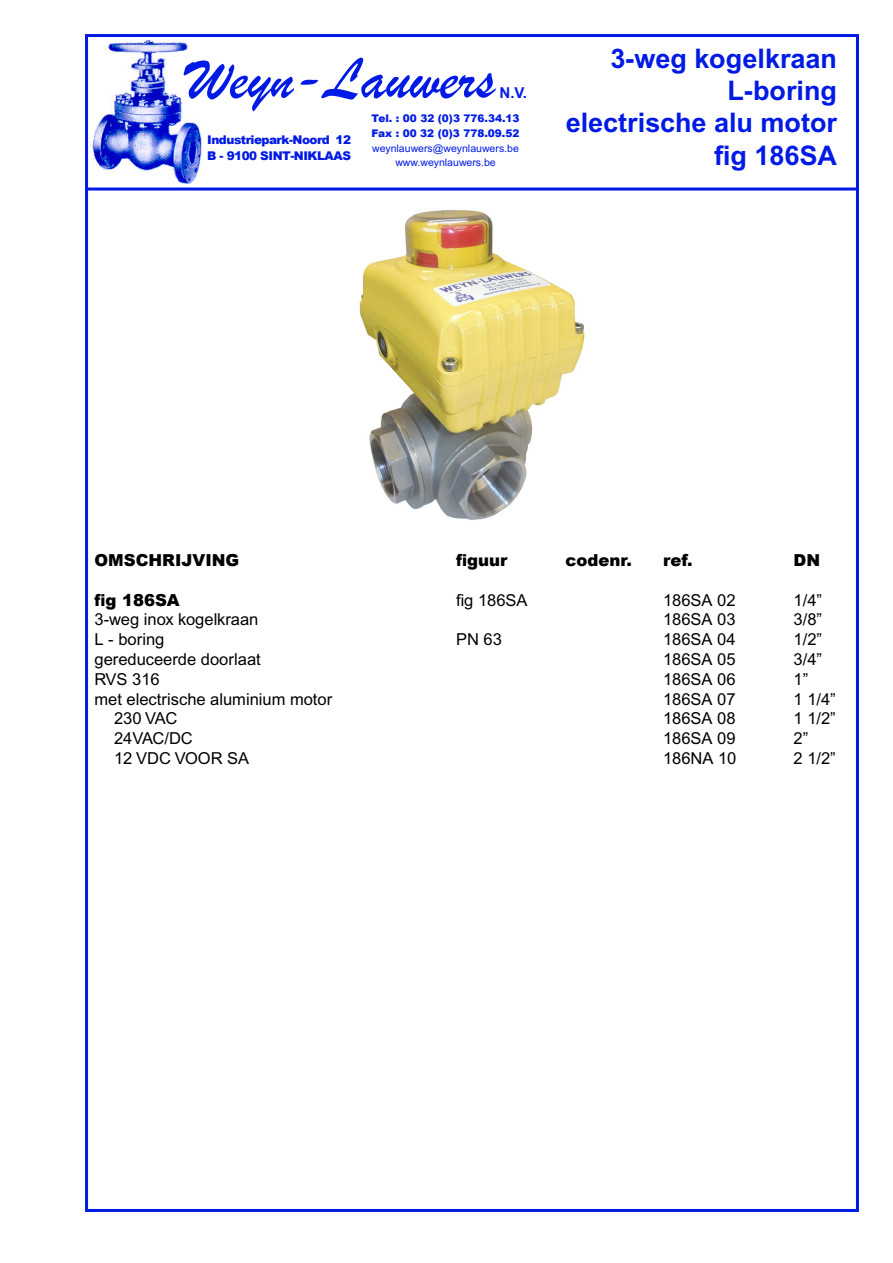
<style>
.page{position:relative;width:893px;height:1263px;background:#fff}
.page>*{position:absolute;margin:0;border:0;box-sizing:border-box;transform-origin:0 0}
.t1{font:61.5px "Brush Script";color:#001ae6}
.t2{font:700 27px/32.4px "Arial";color:#001ae6;text-align:right}
.t3{font:16.5px "Arial";color:#000}
.t4{font:900 16.5px "Arial";color:#000}
.t5{font:700 15px "Arial";color:#001ae6}
.t6{font:900 12px/16.5px "Arial";letter-spacing:-.04em;color:#001ae6}
.t7{font:900 10.5px/15px "Arial";color:#001ae6;text-align:justify}
.t8{font:10.5px "Arial";letter-spacing:.005em;color:#001ae6}
.s1{font-weight:400}
</style>
<div class="page">
<img style="left:359px;top:210px;width:226px;height:310px">
<img style="left:89px;top:39px;width:117px;height:149px">
<hr style="left:88px;top:188px;width:771px;height:2px;background:#001ae6">
<p class="t1" style="left:186px;top:41px;width:310px">Weyn-Lauwers</p>
<p class="t5" style="left:499px;top:84px;width:29px">N.V.</p>
<p class="t6" style="left:207px;top:131px;width:145px">Industriepark-Noord 12<br>B - 9100 SINT-NIKLAAS</p>
<p class="t7" style="left:371px;top:111px;width:150px">Tel. : 00 32 (0)3 776.34.13<br>Fax : 00 32 (0)3 778.09.52 <span class="s1">weynlauwers@weynlauwers.be</span></p>
<p class="t8" style="left:395px;top:156px;width:102px">www.weynlauwers.be</p>
<p class="t2" style="left:566px;top:42px;width:273px">3-weg kogelkraan<br>L-boring<br>electrische alu motor fig 186SA</p>
<p class="t4" style="left:94px;top:548px;width:146px">OMSCHRIJVING</p>
<p class="t4" style="left:456px;top:548px;width:53px">figuur</p>
<p class="t4" style="left:566px;top:548px;width:68px">codenr.</p>
<p class="t4" style="left:663px;top:548px;width:31px">ref.</p>
<p class="t4" style="left:794px;top:548px;width:28px">DN</p>
<p class="t4" style="left:94px;top:588px;width:87px">fig 186SA</p>
<p class="t3" style="left:456px;top:590px;width:73px">fig 186SA</p>
<p class="t3" style="left:663px;top:590px;width:74px">186SA 02</p>
<p class="t3" style="left:794px;top:590px;width:30px">1/4”</p>
<p class="t3" style="left:94px;top:610px;width:165px">3-weg inox kogelkraan</p>
<p class="t3" style="left:663px;top:610px;width:74px">186SA 03</p>
<p class="t3" style="left:794px;top:610px;width:30px">3/8”</p>
<p class="t3" style="left:94px;top:630px;width:71px">L - boring</p>
<p class="t3" style="left:456px;top:630px;width:47px">PN 63</p>
<p class="t3" style="left:663px;top:630px;width:74px">186SA 04</p>
<p class="t3" style="left:794px;top:630px;width:30px">1/2”</p>
<p class="t3" style="left:94px;top:650px;width:168px">gereduceerde doorlaat</p>
<p class="t3" style="left:663px;top:650px;width:74px">186SA 05</p>
<p class="t3" style="left:794px;top:650px;width:30px">3/4”</p>
<p class="t3" style="left:94px;top:669px;width:67px">RVS 316</p>
<p class="t3" style="left:663px;top:669px;width:74px">186SA 06</p>
<p class="t3" style="left:794px;top:669px;width:16px">1”</p>
<p class="t3" style="left:94px;top:689px;width:239px">met electrische aluminium motor</p>
<p class="t3" style="left:663px;top:689px;width:74px">186SA 07</p>
<p class="t3" style="left:794px;top:689px;width:44px">1 1/4”</p>
<p class="t3" style="left:114px;top:709px;width:65px">230 VAC</p>
<p class="t3" style="left:663px;top:709px;width:74px">186SA 08</p>
<p class="t3" style="left:794px;top:709px;width:44px">1 1/2”</p>
<p class="t3" style="left:114px;top:729px;width:80px">24VAC/DC</p>
<p class="t3" style="left:663px;top:729px;width:74px">186SA 09</p>
<p class="t3" style="left:794px;top:729px;width:16px">2”</p>
<p class="t3" style="left:114px;top:749px;width:137px">12 VDC VOOR SA</p>
<p class="t3" style="left:663px;top:749px;width:75px">186NA 10</p>
<p class="t3" style="left:794px;top:749px;width:44px">2 1/2”</p>
</div>
